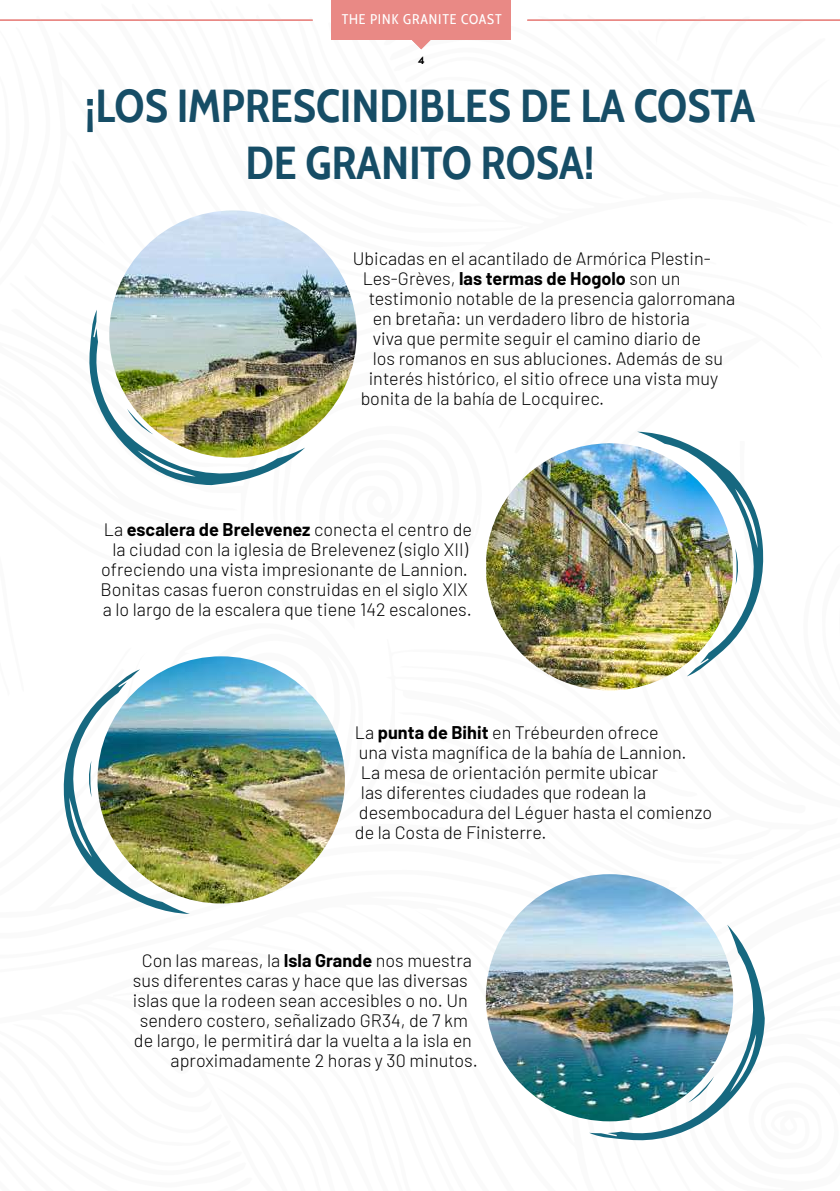
<style>
.page{position:relative;width:840px;height:1191px;background:#fff}
.page>*{position:absolute;margin:0;border:0;box-sizing:border-box;transform-origin:0 0}
.t1{font:700 46px/56.6px "Cabin Condensed";color:#164d66;text-align:center}
.t2{font:300 18px/20px "Barlow";color:#000;text-align:center}
.t3{font:700 18px "Barlow";color:#000}
.t4{font:14px "Cabin Condensed";letter-spacing:.06em;color:#fff}
.t5{font:11.2px "Sofia Pro";color:#000}
.s1{font-weight:300}
.s2{font-weight:700}
</style>
<div class="page">
<img style="left:485px;top:874px;width:247px;height:247px;border-radius:124px">
<img style="left:589px;top:924px;width:176px;height:217px">
<div style="left:331px;top:0;width:179px;height:39px;background:#e98985"></div>
<img style="left:0;top:3px;width:839px;height:911px">
<p class="t4" style="left:341px;top:8px;width:161px">THE PINK GRANITE COAST</p>
<p class="t5" style="left:418px;top:52px;width:8px">4</p>
<h1 class="t1" style="left:85px;top:75px;width:671px">¡LOS IMPRESCINDIBLES DE LA COSTA<br>DE GRANITO ROSA!</h1>
<p class="t2" style="left:352px;top:248px;width:359px">Ubicadas en el acantilado de Armórica Plestin-</p>
<p class="t3" style="left:362px;top:266px;width:319px"><span class="s1">Les-Grèves,</span> las termas de Hogolo <span class="s1">son un</span></p>
<p class="t2" style="left:368px;top:288px;width:368px">testimonio notable de la presencia galorromana</p>
<p class="t2" style="left:372px;top:308px;width:319px">en bretaña: un verdadero libro de historia</p>
<p class="t2" style="left:372px;top:328px;width:330px">viva que permite seguir el camino diario de</p>
<p class="t2" style="left:372px;top:347px;width:351px">los romanos en sus abluciones. Además de su</p>
<p class="t2" style="left:368px;top:367px;width:351px">interés histórico, el sitio ofrece una vista muy</p>
<p class="t2" style="left:360px;top:387px;width:245px">bonita de la bahía de Locquirec.</p>
<p class="t2" style="left:100px;top:518px;width:373px">La <span class="s2">escalera de Brelevenez</span> conecta el centro de la ciudad con la iglesia de Brelevenez (siglo XII) ofreciendo una vista impresionante de Lannion.<br>Bonitas casas fueron construidas en el siglo XIX a lo largo de la escalera que tiene 142 escalones.</p>
<p class="t2" style="left:355px;top:721px;width:305px">La <span class="s2">punta de Bihit</span> en Trébeurden ofrece</p>
<p class="t2" style="left:359px;top:741px;width:329px">una vista magnífica de la bahía de Lannion.</p>
<p class="t2" style="left:361px;top:761px;width:298px">La mesa de orientación permite ubicar</p>
<p class="t2" style="left:361px;top:781px;width:287px">las diferentes ciudades que rodean la</p>
<p class="t2" style="left:359px;top:801px;width:354px">desembocadura del Léguer hasta el comienzo</p>
<p class="t2" style="left:355px;top:821px;width:193px">de la Costa de Finisterre.</p>
<p class="t2" style="left:142px;top:949px;width:331px">Con las mareas, la <span class="s2">Isla Grande</span> nos muestra</p>
<p class="t2" style="left:133px;top:969px;width:336px">sus diferentes caras y hace que las diversas</p>
<p class="t2" style="left:133px;top:989px;width:336px">islas que la rodeen sean accesibles o no. Un</p>
<p class="t2" style="left:140px;top:1009px;width:329px">sendero costero, señalizado GR34, de 7 km</p>
<p class="t2" style="left:134px;top:1029px;width:339px">de largo, le permitirá dar la vuelta a la isla en</p>
<p class="t2" style="left:170px;top:1049px;width:308px">aproximadamente 2 horas y 30 minutos.</p>
</div>
